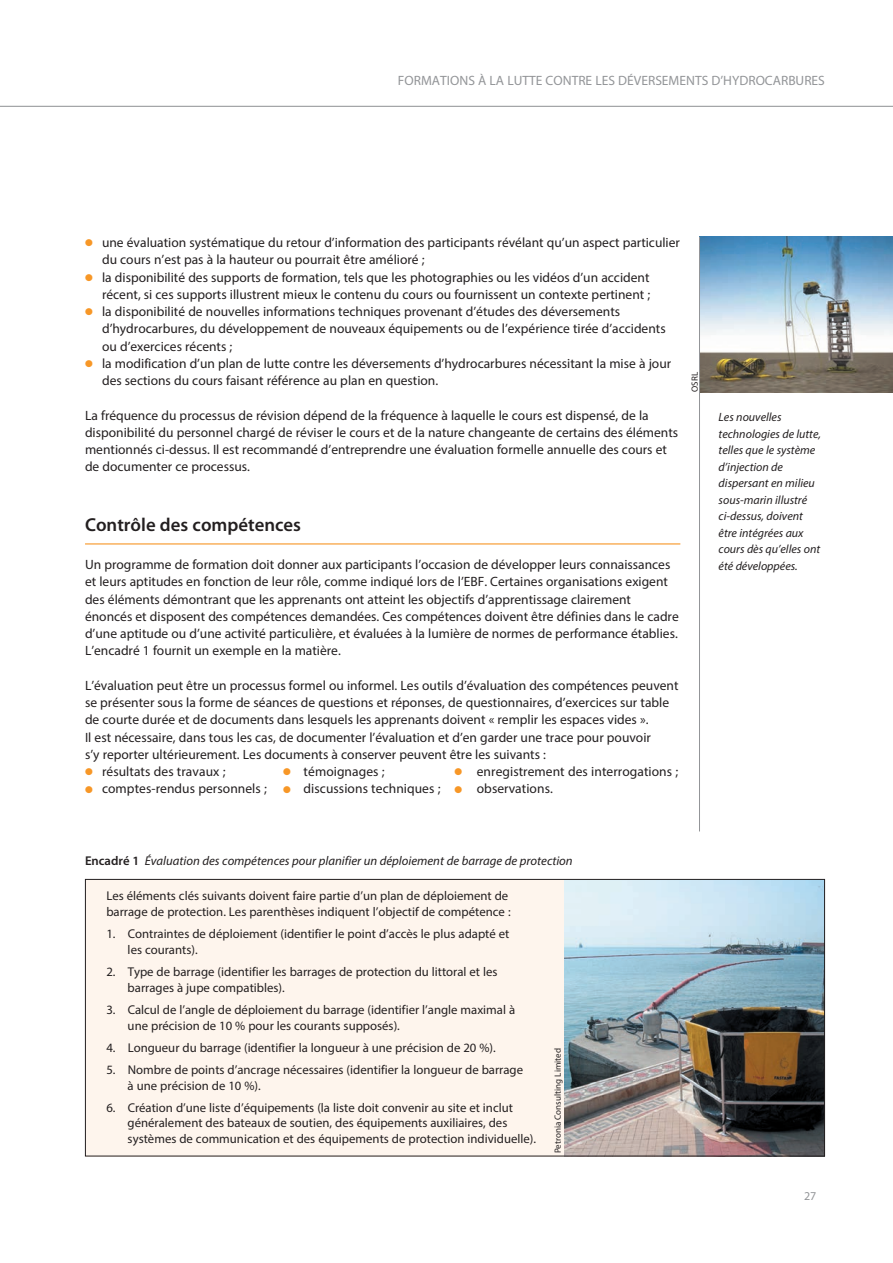
<style>
.page{position:relative;width:893px;height:1263px;background:#fff}
.page>*{position:absolute;margin:0;border:0;box-sizing:border-box;transform-origin:0 0}
.t1{font:600 18.75px "Myriad Pro";color:#231f20}
.t2{font:13.5px/17.2px "Myriad Pro";color:#231f20}
.t3{font:13.5px "Myriad Pro";color:#939598}
.t4{font:12.75px/15.8px "Myriad Pro";color:#231f20}
.t5{font:italic 12.75px "Myriad Pro";color:#231f20}
.t6{font:italic 12px/16.5px "Myriad Pro";color:#231f20}
.t7{font:12px "Myriad Pro";color:#939598}
.t8{font:9px "Myriad Pro";color:#231f20}
.s1{color:#f79727}
.s2{font-weight:600;font-style:normal}
</style>
<div class="page">
<img style="left:700px;top:237px;width:193px;height:155px">
<hr style="left:0;top:106px;width:893px;height:1px;background:#939598">
<hr style="left:699px;top:237px;width:1px;height:594px;background:#939598">
<hr style="left:85px;top:543px;width:595px;height:1px;background:#f79727">
<div style="left:85px;top:879px;width:740px;height:277px;background:#fef5ed"></div>
<img style="left:565px;top:881px;width:258px;height:273px">
<p class="t3" style="left:398px;top:75px;width:428px">FORMATIONS À LA LUTTE CONTRE LES DÉVERSEMENTS D’HYDROCARBURES</p>
<p class="t2" style="left:102px;top:235px;width:579px;text-indent:-17px"><span class="s1">●</span> une évaluation systématique du retour d’information des participants révélant qu’un aspect particulier du cours n’est pas à la hauteur ou pourrait être amélioré ;</p>
<p class="t2" style="left:85px;top:269px;width:567px;text-align:right"><span class="s1">●</span> la disponibilité des supports de formation, tels que les photographies ou les vidéos d’un accident récent, si ces supports illustrent mieux le contenu du cours ou fournissent un contexte pertinent ;</p>
<p class="t2" style="left:102px;top:304px;width:565px;text-indent:-17px"><span class="s1">●</span> la disponibilité de nouvelles informations techniques provenant d’études des déversements d’hydrocarbures, du développement de nouveaux équipements ou de l’expérience tirée d’accidents ou d’exercices récents ;</p>
<p class="t2" style="left:102px;top:356px;width:571px;text-indent:-17px"><span class="s1">●</span> la modification d’un plan de lutte contre les déversements d’hydrocarbures nécessitant la mise à jour des sections du cours faisant référence au plan en question.</p>
<p class="t2" style="left:85px;top:407px;width:595px">La fréquence du processus de révision dépend de la fréquence à laquelle le cours est dispensé, de la disponibilité du personnel chargé de réviser le cours et de la nature changeante de certains des éléments mentionnés ci-dessus. Il est recommandé d’entreprendre une évaluation formelle annuelle des cours et de documenter ce processus.</p>
<p class="t8" style="left:691px;top:392px;width:21px;rotate:-90deg">OSRL</p>
<h1 class="t1" style="left:85px;top:517px;width:218px">Contrôle des compétences</h1>
<p class="t2" style="left:85px;top:557px;width:595px">Un programme de formation doit donner aux participants l’occasion de développer leurs connaissances et leurs aptitudes en fonction de leur rôle, comme indiqué lors de l’EBF. Certaines organisations exigent des éléments démontrant que les apprenants ont atteint les objectifs d’apprentissage clairement énoncés et disposent des compétences demandées. Ces compétences doivent être définies dans le cadre d’une aptitude ou d’une activité particulière, et évaluées à la lumière de normes de performance établies.<br>L’encadré 1 fournit un exemple en la matière.</p>
<p class="t2" style="left:85px;top:678px;width:595px">L’évaluation peut être un processus formel ou informel. Les outils d’évaluation des compétences peuvent se présenter sous la forme de séances de questions et réponses, de questionnaires, d’exercices sur table de courte durée et de documents dans lesquels les apprenants doivent « remplir les espaces vides ».<br>Il est nécessaire, dans tous les cas, de documenter l’évaluation et d’en garder une trace pour pouvoir<br>s’y reporter ultérieurement. Les documents à conserver peuvent être les suivants :</p>
<p class="t2" style="left:85px;top:764px;width:142px"><span class="s1">●</span> résultats des travaux ;</p>
<p class="t2" style="left:283px;top:764px;width:103px"><span class="s1">●</span> témoignages ;</p>
<p class="t2" style="left:454px;top:764px;width:225px"><span class="s1">●</span> enregistrement des interrogations ;</p>
<p class="t2" style="left:85px;top:781px;width:469px"><span class="s1">●</span> comptes-rendus personnels ; <span class="s1">●</span> discussions techniques ; <span class="s1">●</span> observations.</p>
<p class="t6" style="left:719px;top:410px;width:104px">Les nouvelles technologies de lutte, telles que le système d’injection de dispersant en milieu sous-marin illustré ci-dessus, doivent être intégrées aux cours dès qu’elles ont été développées.</p>
<p class="t5" style="left:85px;top:855px;width:489px"><span class="s2">Encadré 1</span> Évaluation des compétences pour planifier un déploiement de barrage de protection</p>
<p class="t4" style="left:106px;top:889px;width:406px">Les éléments clés suivants doivent faire partie d’un plan de déploiement de barrage de protection. Les parenthèses indiquent l’objectif de compétence :</p>
<p class="t4" style="left:128px;top:927px;width:383px;text-indent:-21px">1. Contraintes de déploiement (identifier le point d’accès le plus adapté et les courants).</p>
<p class="t4" style="left:128px;top:965px;width:371px;text-indent:-21px">2. Type de barrage (identifier les barrages de protection du littoral et les barrages à jupe compatibles).</p>
<p class="t4" style="left:128px;top:1003px;width:389px;text-indent:-21px">3. Calcul de l’angle de déploiement du barrage (identifier l’angle maximal à une précision de 10 % pour les courants supposés).</p>
<p class="t4" style="left:106px;top:1040px;width:391px">4. Longueur du barrage (identifier la longueur à une précision de 20 %).</p>
<p class="t4" style="left:128px;top:1063px;width:397px;text-indent:-21px">5. Nombre de points d’ancrage nécessaires (identifier la longueur de barrage à une précision de 10 %).</p>
<p class="t4" style="left:128px;top:1100px;width:410px;text-indent:-21px">6. Création d’une liste d’équipements (la liste doit convenir au site et inclut généralement des bateaux de soutien, des équipements auxiliaires, des systèmes de communication et des équipements de protection individuelle).</p>
<p class="t8" style="left:555px;top:1153px;width:107px;rotate:-90deg">Petronia Consulting Limited</p>
<p class="t7" style="left:804px;top:1191px;width:14px">27</p>
</div>
